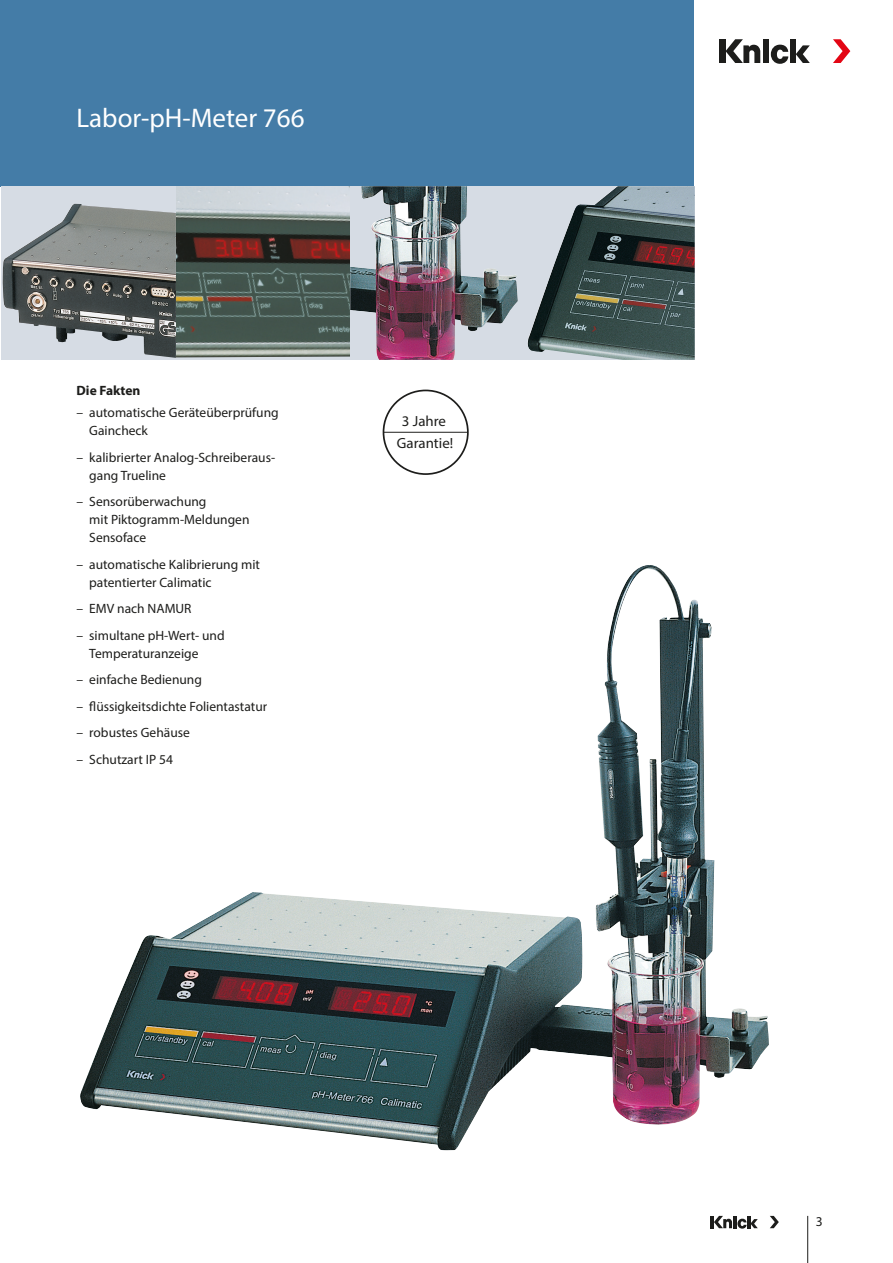
<style>
.page{position:relative;width:893px;height:1263px;background:#fff}
.page>*{position:absolute;margin:0;border:0;box-sizing:border-box;transform-origin:0 0}
.Produktgruppe{font:27px "Myriad Pro";color:#fff}
.t1{font:14.7px/22px "Myriad Pro";color:#1d1d1b;text-align:center}
.t2{font:13.5px/18px "Myriad Pro";color:#1d1d1b}
.Zwischenüberschrift{font:700 13.5px "Myriad Pro";color:#1d1d1b}
</style>
<div class="page">
<div style="left:0;top:0;width:693px;height:187px;background:#447ca7"></div>
<div style="left:719px;top:39px;width:6px;height:24px;background:#1d1d1b"></div>
<div style="left:790px;top:39px;width:6px;height:24px;background:#1d1d1b"></div>
<svg style="left:796px;top:45px;width:14px;height:18px"></svg>
<svg style="left:833px;top:39px;width:17px;height:24px"></svg>
<svg style="left:725px;top:39px;width:63px;height:25px"></svg>
<hr style="left:710px;top:1216px;width:4px;height:12px;background:#1d1d1b">
<svg style="left:770px;top:1216px;width:9px;height:12px"></svg>
<svg style="left:714px;top:1216px;width:44px;height:12px"></svg>
<hr style="left:807px;top:1216px;width:1px;height:47px;background:#1d1d1b">
<img style="left:176px;top:186px;width:174px;height:171px">
<div style="left:350px;top:186px;width:175px;height:174px;background:#d6dce4"></div>
<img style="left:350px;top:186px;width:168px;height:174px">
<img style="left:528px;top:186px;width:167px;height:174px">
<div style="left:2px;top:186px;width:174px;height:174px;background:#d6dce4"></div>
<img style="left:1px;top:204px;width:175px;height:154px">
<div style="left:383px;top:390px;width:86px;height:85px;border:2px solid #1d1d1b;border-radius:50%"></div>
<hr style="left:384px;top:432px;width:84px;height:1px;background:#1d1d1b">
<img style="left:80px;top:565px;width:689px;height:585px">
<p class="Produktgruppe" style="left:77px;top:101px;width:229px">Labor-pH-Meter 766</p>
<p class="Zwischenüberschrift" style="left:77px;top:382px;width:65px">Die Fakten</p>
<p class="t2" style="left:89px;top:403px;width:191px;text-indent:-13px">– automatische Geräteüberprüfung<br>Gaincheck</p>
<p class="t2" style="left:89px;top:448px;width:187px;text-indent:-13px">– kalibrierter Analog-Schreiberaus&shy;gang Trueline</p>
<p class="t2" style="left:89px;top:492px;width:162px;text-indent:-13px">– Sensorüberwachung<br>mit Piktogramm-Meldungen<br>Sensoface</p>
<p class="t2" style="left:89px;top:555px;width:172px;text-indent:-13px">– automatische Kalibrierung mit patentierter Calimatic</p>
<p class="t2" style="left:77px;top:599px;width:116px">– EMV nach NAMUR</p>
<p class="t2" style="left:89px;top:626px;width:137px;text-indent:-13px">– simultane pH-Wert- und<br>Temperaturanzeige</p>
<p class="t2" style="left:77px;top:670px;width:127px">– einfache Bedienung</p>
<p class="t2" style="left:77px;top:697px;width:192px">– flüssigkeitsdichte Folientastatur</p>
<p class="t2" style="left:77px;top:723px;width:115px">– robustes Gehäuse</p>
<p class="t2" style="left:77px;top:750px;width:98px">– Schutzart IP 54</p>
<p class="t1" style="left:397px;top:410px;width:58px">3 Jahre<br>Garantie!</p>
<p class="t2" style="left:816px;top:1212px;width:8px">3</p>
</div>
